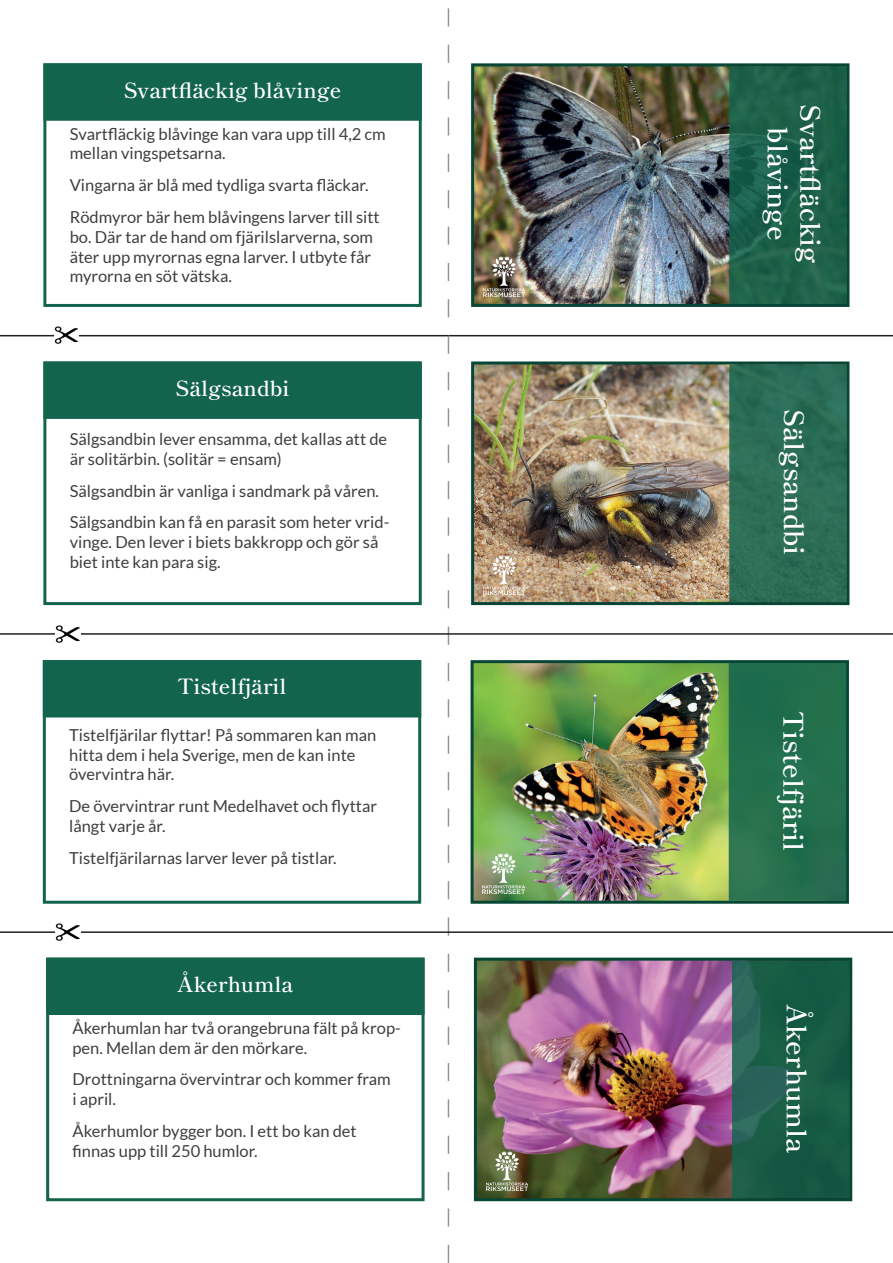
<style>
.page{position:relative;width:893px;height:1263px;background:#fff}
.page>*{position:absolute;margin:0;border:0;box-sizing:border-box;transform-origin:0 0}
.t1{font:600 27px/32.4px "Shippori Mincho";color:#fff;text-align:center}
.t2{font:600 21px "Shippori Mincho";color:#fff}
.t3{font:16.5px/19.8px "Lato";color:#3e3e3f}
</style>
<div class="page">
<hr style="left:0;top:335px;width:893px;height:1px;background:#231f20">
<svg style="left:448px;top:8px;width:1px;height:1255px"></svg>
<hr style="left:0;top:633px;width:893px;height:2px;background:#231f20">
<hr style="left:0;top:931px;width:893px;height:2px;background:#231f20">
<img style="left:54px;top:326px;width:25px;height:18px">
<img style="left:55px;top:625px;width:25px;height:18px">
<img style="left:55px;top:923px;width:25px;height:18px">
<div style="left:43px;top:361px;width:379px;height:244px;border:3px solid #13644d"></div>
<div style="left:43px;top:660px;width:378px;height:244px;border:3px solid #13644d"></div>
<div style="left:46px;top:958px;width:379px;height:243px;border:3px solid #13644d"></div>
<div style="left:43px;top:63px;width:379px;height:244px;border:3px solid #13644d"></div>
<img style="left:475px;top:365px;width:254px;height:236px">
<div style="left:471px;top:361px;width:378px;height:244px;border:3px solid #074635"></div>
<img style="left:475px;top:664px;width:254px;height:236px">
<div style="left:471px;top:660px;width:378px;height:244px;border:3px solid #074635"></div>
<img style="left:478px;top:962px;width:254px;height:235px">
<div style="left:474px;top:958px;width:378px;height:243px;border:3px solid #074635"></div>
<img style="left:475px;top:67px;width:254px;height:236px">
<div style="left:471px;top:63px;width:378px;height:244px;border:3px solid #074635"></div>
<img style="left:483px;top:555px;width:42px;height:39px">
<img style="left:483px;top:854px;width:41px;height:39px">
<img style="left:486px;top:1151px;width:42px;height:39px">
<img style="left:483px;top:257px;width:42px;height:39px">
<div style="left:43px;top:361px;width:379px;height:58px;background:#13644d;border:2px solid #13644d"></div>
<div style="left:729px;top:364px;width:118px;height:238px;background:#2c6e56;border:2px solid #13644d"></div>
<div style="left:43px;top:660px;width:378px;height:57px;background:#13644d"></div>
<div style="left:729px;top:663px;width:117px;height:238px;background:#236f4c;border:2px solid #13644d"></div>
<div style="left:46px;top:958px;width:379px;height:57px;background:#13644d"></div>
<svg style="left:732px;top:960px;width:118px;height:238px;background:#1b5d49"></svg>
<div style="left:43px;top:63px;width:379px;height:58px;background:#13644d;border:2px solid #13644d"></div>
<svg style="left:729px;top:66px;width:118px;height:238px;background:#1d604a"></svg>
<p class="t2" style="left:124px;top:77px;width:219px">Svartfläckig blåvinge</p>
<p class="t3" style="left:70px;top:124px;width:318px">Svartfläckig blåvinge kan vara upp till 4,2 cm mellan vingspetsarna.</p>
<p class="t3" style="left:70px;top:169px;width:312px;line-height:31.8px">Vingarna är blå med tydliga svarta fläckar.<br>Rödmyror bär hem blåvingens larver till sitt</p>
<p class="t3" style="left:70px;top:227px;width:305px;text-align:justify">bo. Där tar de hand om fjärilslarverna, som äter upp myrornas egna larver. I utbyte får myrorna en söt vätska.</p>
<p class="t2" style="left:176px;top:375px;width:115px">Sälgsandbi</p>
<p class="t3" style="left:70px;top:429px;width:319px">Sälgsandbin lever ensamma, det kallas att de är solitärbin. (solitär = ensam)</p>
<p class="t3" style="left:70px;top:474px;width:321px;line-height:31.8px">Sälgsandbin är vanliga i sandmark på våren.<br>Sälgsandbin kan få en parasit som heter vrid-</p>
<p class="t3" style="left:70px;top:532px;width:310px">vinge. Den lever i biets bakkropp och gör så biet inte kan para sig.</p>
<p class="t2" style="left:177px;top:674px;width:111px">Tistelfjäril</p>
<p class="t3" style="left:69px;top:725px;width:309px">Tistelfjärilar flyttar! På sommaren kan man hitta dem i hela Sverige, men de kan inte övervintra här.</p>
<p class="t3" style="left:69px;top:796px;width:309px">De övervintrar runt Medelhavet och flyttar långt varje år.</p>
<p class="t3" style="left:69px;top:848px;width:269px">Tistelfjärilarnas larver lever på tistlar.</p>
<p class="t2" style="left:177px;top:971px;width:118px">Åkerhumla</p>
<p class="t3" style="left:73px;top:1018px;width:330px">Åkerhumlan har två orangebruna fält på krop&shy;pen. Mellan dem är den mörkare.</p>
<p class="t3" style="left:73px;top:1069px;width:320px">Drottningarna övervintrar och kommer fram i april.</p>
<p class="t3" style="left:73px;top:1121px;width:286px">Åkerhumlor bygger bon. I ett bo kan det finnas upp till 250 humlor.</p>
<h1 class="t1" style="left:826px;top:104px;width:161px;rotate:90deg">Svartfläckig blåvinge</h1>
<h1 class="t1" style="left:810px;top:409px;width:148px;rotate:90deg">Sälgsandbi</h1>
<h1 class="t1" style="left:809px;top:711px;width:142px;rotate:90deg">Tistelfjäril</h1>
<h1 class="t1" style="left:813px;top:1004px;width:151px;rotate:90deg">Åkerhumla</h1>
</div>
